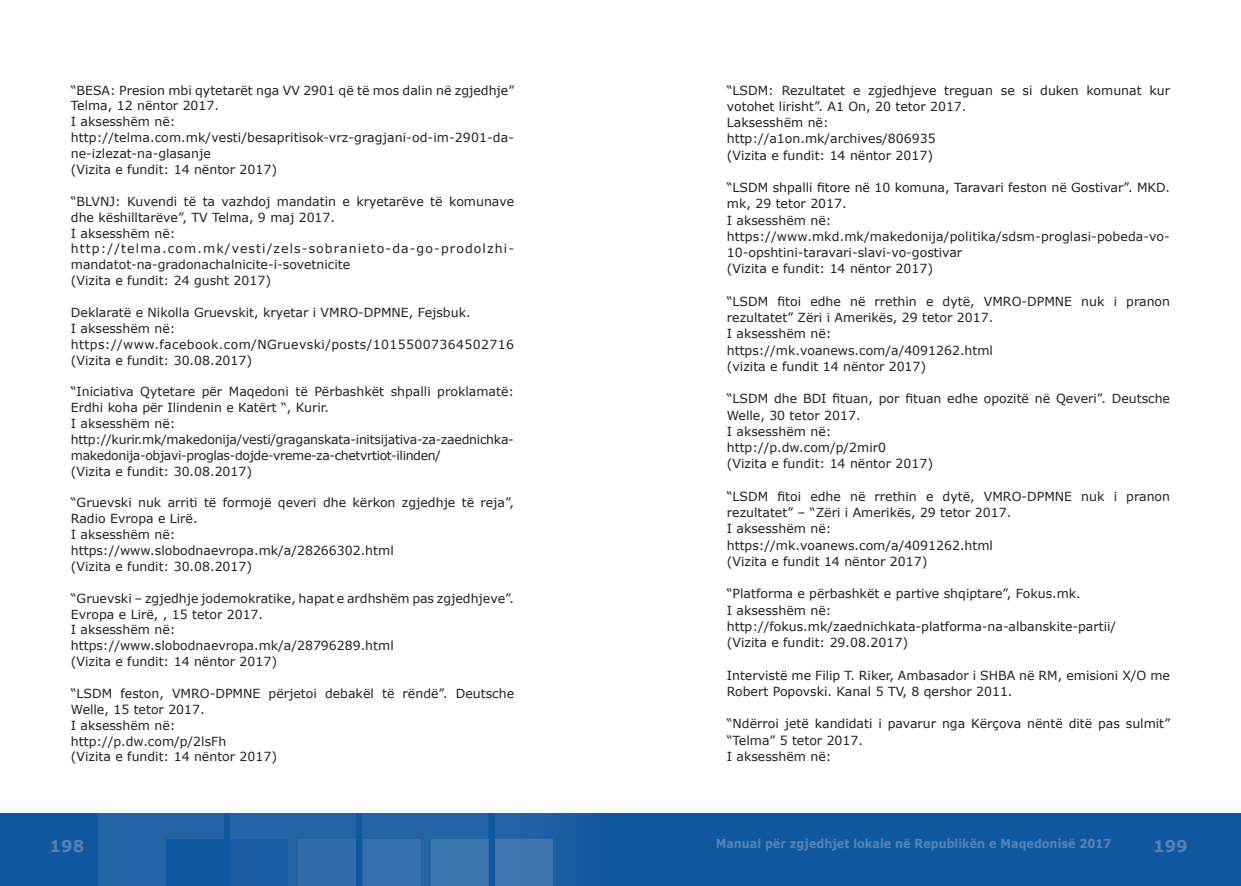
<style>
.page{position:relative;width:1241px;height:886px;background:#fff}
.page>*{position:absolute;margin:0;border:0;box-sizing:border-box;transform-origin:0 0}
.t1{font:700 16.25px "Verdana";color:#5483b7}
.t2{font:12.5px/16.2px "Verdana";color:#231f20}
.t3{font:12.5px/15.9px "Verdana";letter-spacing:-.02em;color:#231f20}
.t4{font:700 12.38px "Verdana";color:#5483b7;scale:.91 1}
</style>
<div class="page">
<div style="left:620px;top:813px;width:620px;height:73px;background:#0f579e"></div>
<div style="left:0;top:813px;width:620px;height:73px;background:#0f579e"></div>
<div style="left:98px;top:813px;width:125px;height:73px;background:#2364a5"></div>
<div style="left:230px;top:813px;width:126px;height:73px;background:#2364a5"></div>
<div style="left:363px;top:813px;width:125px;height:73px;background:#2364a5"></div>
<div style="left:495px;top:813px;width:125px;height:73px;background:#175ca1"></div>
<div style="left:230px;top:839px;width:58px;height:47px;background:#185ca1"></div>
<div style="left:166px;top:839px;width:58px;height:47px;background:#0f579e"></div>
<div style="left:298px;top:839px;width:58px;height:47px;background:#316daa"></div>
<div style="left:431px;top:839px;width:57px;height:47px;background:#3b73ad"></div>
<div style="left:495px;top:839px;width:58px;height:47px;background:#3f76af"></div>
<div style="left:363px;top:839px;width:57px;height:47px;background:#3670ac"></div>
<p class="t2" style="left:71px;top:82px;width:444px;line-height:15.9px">“BESA: Presion mbi qytetarët nga VV 2901 që të mos dalin në zgjedhje” Telma, 12 nëntor 2017.<br>I aksesshëm në: http://telma.com.mk/vesti/besapritisok-vrz-gragjani-od-im-2901-da&shy;ne-izlezat-na-glasanje<br>(Vizita e fundit: 14 nëntor 2017)</p>
<p class="t2" style="left:71px;top:193px;width:444px;line-height:15.9px">“BLVNJ: Kuvendi të ta vazhdoj mandatin e kryetarëve të komunave dhe këshilltarëve”, TV Telma, 9 maj 2017.<br>I aksesshëm në: http://telma.com.mk/vesti/zels-sobranieto-da-go-prodolzhi&shy;mandatot-na-gradonachalnicite-i-sovetnicite<br>(Vizita e fundit: 24 gusht 2017)</p>
<p class="t2" style="left:71px;top:304px;width:444px;line-height:15.9px">Deklaratë e Nikolla Gruevskit, kryetar i VMRO-DPMNE, Fejsbuk.<br>I aksesshëm në: https://www.facebook.com/NGruevski/posts/10155007364502716 (Vizita e fundit: 30.08.2017)</p>
<p class="t3" style="left:71px;top:384px;width:444px">“Iniciativa Qytetare për Maqedoni të Përbashkët shpalli proklamatë:<br>Erdhi koha për Ilindenin e Katërt “, Kurir.<br>I aksesshëm në: http://kurir.mk/makedonija/vesti/graganskata-initsijativa-za-zaednichka&shy;makedonija-objavi-proglas-dojde-vreme-za-chetvrtiot-ilinden/<br>(Vizita e fundit: 30.08.2017)</p>
<p class="t2" style="left:71px;top:495px;width:444px;line-height:15.9px">“Gruevski nuk arriti të formojë qeveri dhe kërkon zgjedhje të reja”, Radio Evropa e Lirë.<br>I aksesshëm në:<br>https://www.slobodnaevropa.mk/a/28266302.html<br>(Vizita e fundit: 30.08.2017)</p>
<p class="t2" style="left:71px;top:590px;width:444px;line-height:15.9px">“Gruevski – zgjedhje jodemokratike, hapat e ardhshëm pas zgjedhjeve”.<br>Evropa e Lirë, , 15 tetor 2017.<br>I aksesshëm në:<br>https://www.slobodnaevropa.mk/a/28796289.html<br>(Vizita e fundit: 14 nëntor 2017)</p>
<p class="t2" style="left:71px;top:685px;width:444px;line-height:15.9px">“LSDM feston, VMRO-DPMNE përjetoi debakël të rëndë”. Deutsche<br>Welle, 15 tetor 2017.<br>I aksesshëm në:<br>http://p.dw.com/p/2lsFh<br>(Vizita e fundit: 14 nëntor 2017)</p>
<p class="t2" style="left:726px;top:82px;width:444px">“LSDM: Rezultatet e zgjedhjeve treguan se si duken komunat kur votohet lirisht”. А1 Оn, 20 tetor 2017.<br>Laksesshëm në:<br>http://a1on.mk/archives/806935<br>(Vizita e fundit: 14 nëntor 2017)</p>
<p class="t2" style="left:726px;top:179px;width:444px">“LSDM shpalli fitore në 10 komuna, Taravari feston në Gostivar”. MKD. mk, 29 tetor 2017.<br>I aksesshëm në: https://www.mkd.mk/makedonija/politika/sdsm-proglasi-pobeda-vo-10-opshtini-taravari-slavi-vo-gostivar<br>(Vizita e fundit: 14 nëntor 2017)</p>
<p class="t2" style="left:726px;top:293px;width:444px">“LSDM fitoi edhe në rrethin e dytë, VMRO-DPMNE nuk i pranon rezultatet” Zëri i Amerikës, 29 tetor 2017.<br>I aksesshëm në:<br>https://mk.voanews.com/a/4091262.html<br>(vizita e fundit 14 nëntor 2017)</p>
<p class="t2" style="left:726px;top:391px;width:444px">“LSDM dhe BDI fituan, por fituan edhe opozitë në Qeveri”. Deutsche<br>Welle, 30 tetor 2017.<br>I aksesshëm në:<br>http://p.dw.com/p/2mir0<br>(Vizita e fundit: 14 nëntor 2017)</p>
<p class="t2" style="left:726px;top:488px;width:444px">“LSDM fitoi edhe në rrethin e dytë, VMRO-DPMNE nuk i pranon rezultatet” – “Zëri i Amerikës, 29 tetor 2017.<br>I aksesshëm në:<br>https://mk.voanews.com/a/4091262.html<br>(Vizita e fundit 14 nëntor 2017)</p>
<p class="t2" style="left:726px;top:586px;width:391px">“Platforma e përbashkët e partive shqiptare”, Fokus.mk.<br>I aksesshëm në: http://fokus.mk/zaednichkata-platforma-na-albanskite-partii/ (Vizita e fundit: 29.08.2017)</p>
<p class="t2" style="left:726px;top:667px;width:444px">Intervistë me Filip T. Riker, Ambasador i SHBA në RM, emisioni Х/О me<br>Robert Popovski. Kanal 5 TV, 8 qershor 2011.</p>
<p class="t2" style="left:726px;top:716px;width:444px">“Ndërroi jetë kandidati i pavarur nga Kërçova nëntë ditë pas sulmit” “Telma” 5 tetor 2017.<br>I aksesshëm në:</p>
<h1 class="t1" style="left:50px;top:834px;width:36px">198</h1>
<p class="t4" style="left:715px;top:835px;width:436px">Manual për zgjedhjet lokale në Republikën e Maqedonisë 2017</p>
<h1 class="t1" style="left:1152px;top:834px;width:36px">199</h1>
</div>
